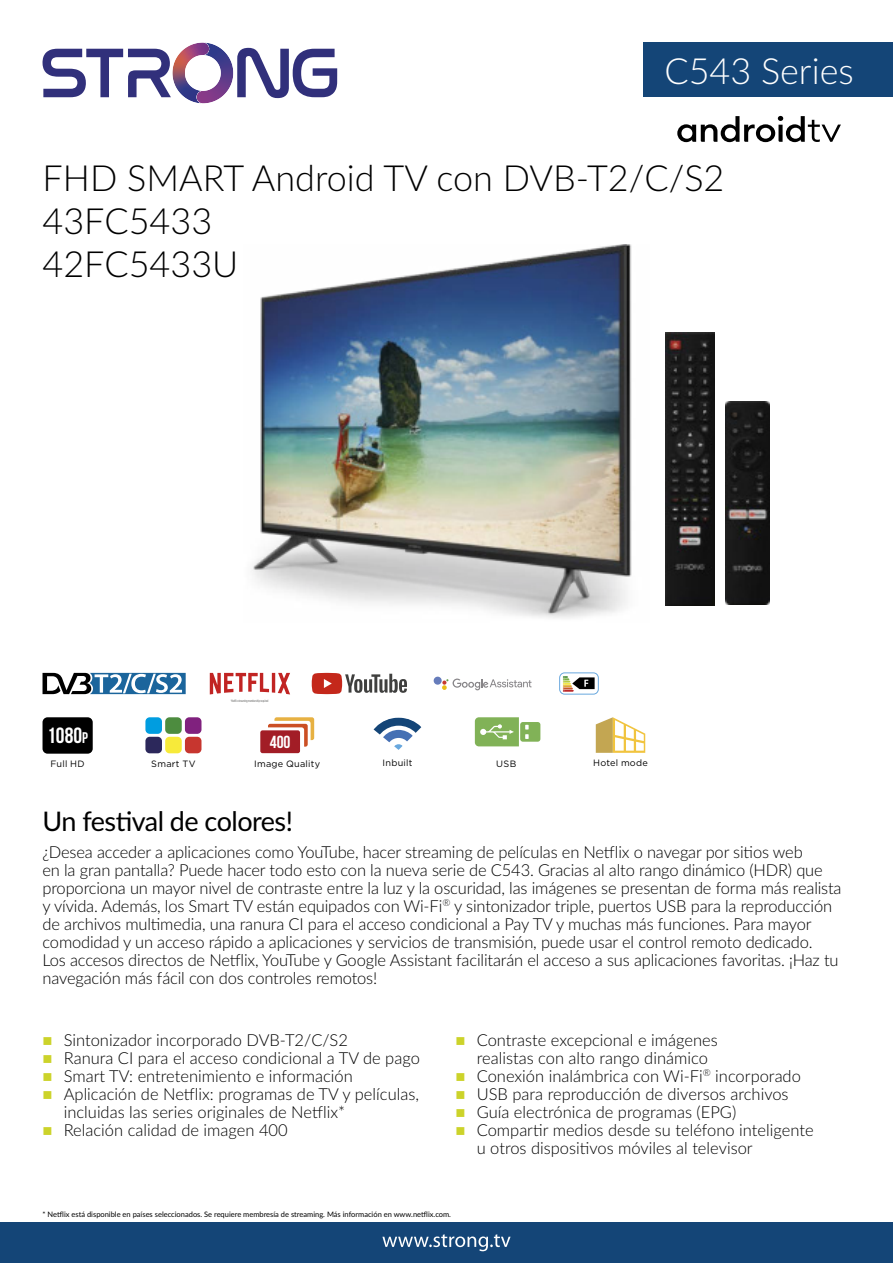
<style>
.page{position:relative;width:893px;height:1263px;background:#fff}
.page>*{position:absolute;margin:0;border:0;box-sizing:border-box;transform-origin:0 0}
.t1{font:300 36px/43.2px "Lato";color:#000}
.t2{font:300 36px "Lato";color:#fff}
.t3{font:27px "Lato";letter-spacing:-.02em;color:#000}
.t4{font:700 22.05px "Bebas Neue";color:#fff}
.t5{font:700 17.4px "Bebas Neue";color:#fff}
.t6{font:300 16.5px/18px "Lato";letter-spacing:-.01em;color:#000}
.t7{font:9.15px "Gotham";letter-spacing:.03em;color:#000}
.t8{font:7.5px "Lato";color:#000}
.t9{font:700 3.45px "Gotham";color:#868685;scale:.53 1}
.s1{font-size:15.45px}
</style>
<div class="page">
<svg style="left:237px;top:48px;width:100px;height:50px"></svg>
<svg style="left:43px;top:43px;width:178px;height:60px"></svg>
<div style="left:789px;top:43px;width:104px;height:54px;background:#144577"></div>
<div style="left:643px;top:43px;width:232px;height:54px;background:#144577"></div>
<div style="left:0;top:1222px;width:893px;height:41px;background:#144577"></div>
<svg style="left:382px;top:1234px;width:129px;height:17px"></svg>
<svg style="left:43px;top:673px;width:143px;height:21px"></svg>
<svg style="left:312px;top:673px;width:95px;height:21px"></svg>
<svg style="left:210px;top:673px;width:80px;height:21px"></svg>
<div style="left:434px;top:677px;width:8px;height:8px;background:#667cbb;border-radius:50%"></div>
<svg style="left:442px;top:678px;width:90px;height:12px"></svg>
<div style="left:559px;top:672px;width:40px;height:22px;border:1px solid #69a8de;border-radius:5px"></div>
<svg style="left:563px;top:676px;width:32px;height:16px"></svg>
<img style="left:252px;top:244px;width:380px;height:374px">
<svg style="left:677px;top:116px;width:164px;height:26px"></svg>
<img style="left:665px;top:332px;width:50px;height:273px">
<img style="left:725px;top:401px;width:45px;height:204px">
<div style="left:145px;top:717px;width:17px;height:17px;background:#009de0;border-radius:4px"></div>
<div style="left:165px;top:717px;width:17px;height:17px;background:#4d8c3f;border-radius:4px"></div>
<div style="left:185px;top:717px;width:16px;height:17px;background:#80217e;border-radius:4px"></div>
<div style="left:145px;top:737px;width:17px;height:16px;background:#2c285b;border-radius:4px"></div>
<div style="left:165px;top:737px;width:17px;height:16px;background:#f7ea3a;border-radius:4px"></div>
<div style="left:185px;top:737px;width:16px;height:16px;background:#c7362f;border-radius:4px"></div>
<svg style="left:373px;top:718px;width:49px;height:32px"></svg>
<svg style="left:596px;top:717px;width:49px;height:36px"></svg>
<svg style="left:475px;top:717px;width:65px;height:29px"></svg>
<div style="left:260px;top:730px;width:40px;height:23px;background:#a21d26;border-radius:2px"></div>
<svg style="left:268px;top:717px;width:46px;height:30px"></svg>
<div style="left:43px;top:717px;width:50px;height:37px;background:#000;border-radius:5px"></div>
<h1 class="t2" style="left:664px;top:58px;width:191px">C543 Series</h1>
<h1 class="t1" style="left:43px;top:155px;width:683px">FHD SMART Android TV con DVB-T2/C/S2<br>43FC5433<br>42FC5433U</h1>
<h3 class="t4" style="left:47px;top:722px;width:42px">1080<span class="s1">P</span></h3>
<p class="t7" style="left:51px;top:759px;width:36px">Full HD</p>
<p class="t9" style="left:231px;top:699px;width:73px">*Netflix streaming membership required</p>
<p class="t5" style="left:270px;top:731px;width:22px">400</p>
<p class="t7" style="left:151px;top:759px;width:46px">Smart TV</p>
<p class="t7" style="left:383px;top:759px;width:31px">Inbuilt</p>
<p class="t7" style="left:496px;top:760px;width:22px">USB</p>
<p class="t7" style="left:593px;top:758px;width:56px">Hotel mode</p>
<p class="t7" style="left:254px;top:759px;width:68px">Image Quality</p>
<h2 class="t3" style="left:43px;top:802px;width:252px">Un festival de colores!</h2>
<p class="t6" style="left:43px;top:842px;width:801px">¿Desea acceder a aplicaciones como YouTube, hacer streaming de películas en Netflix o navegar por sitios web<br>en la gran pantalla? Puede hacer todo esto con la nueva serie de C543. Gracias al alto rango dinámico (HDR) que proporciona un mayor nivel de contraste entre la luz y la oscuridad, las imágenes se presentan de forma más realista y vívida. Además, los Smart TV están equipados con Wi-Fi<sup>®</sup> y sintonizador triple, puertos USB para la reproducción de archivos multimedia, una ranura CI para el acceso condicional a Pay TV y muchas más funciones. Para mayor comodidad y un acceso rápido a aplicaciones y servicios de transmisión, puede usar el control remoto dedicado.<br>Los accesos directos de Netflix, YouTube y Google Assistant facilitarán el acceso a sus aplicaciones favoritas. ¡Haz tu navegación más fácil con dos controles remotos!</p>
<p class="t6" style="left:64px;top:1030px;width:358px">Sintonizador incorporado DVB-T2/C/S2<br>Ranura CI para el acceso condicional a TV de pago Smart TV: entretenimiento e información Aplicación de Netflix: programas de TV y películas, incluidas las series originales de Netflix*<br>Relación calidad de imagen 400</p>
<p class="t6" style="left:477px;top:1030px;width:338px">Contraste excepcional e imágenes<br>realistas con alto rango dinámico<br>Conexión inalámbrica con Wi-Fi<sup>®</sup> incorporado USB para reproducción de diversos archivos Guía electrónica de programas (EPG)<br>Compartir medios desde su teléfono inteligente u otros dispositivos móviles al televisor</p>
<p class="t8" style="left:43px;top:1209px;width:410px">* Netflix está disponible en países seleccionados. Se requiere membresía de streaming. Más información en www.netflix.com.</p>
</div>
